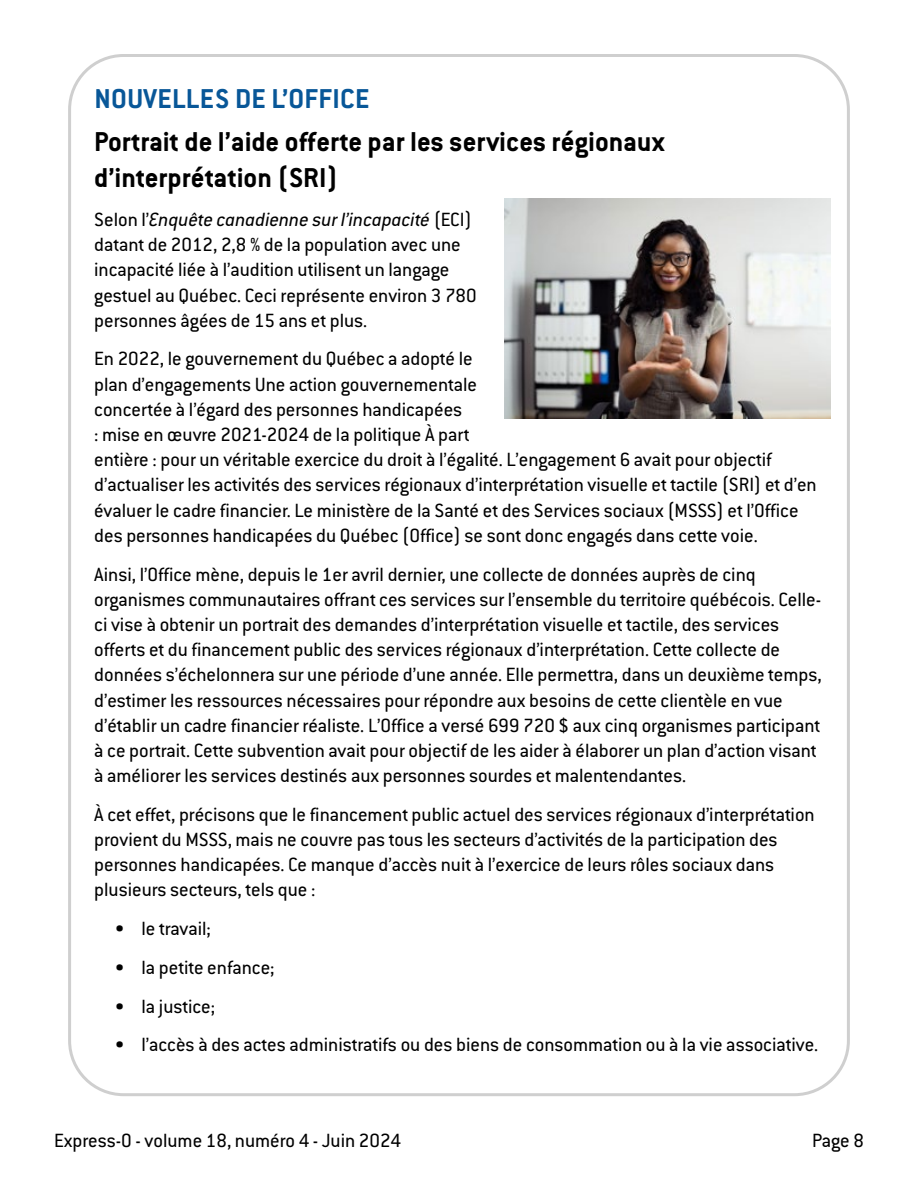
<style>
.page{position:relative;width:918px;height:1188px;background:#fff}
.page>*{position:absolute;margin:0;border:0;box-sizing:border-box;transform-origin:0 0}
.t1{font:700 30px/36px "Conduit ITC";color:#000}
.t2{font:700 30px "Conduit ITC";letter-spacing:.015em;color:#085798}
.t3{font:21px/25.2px "Conduit ITC";color:#000}
.s1{font-style:italic}
</style>
<div class="page">
<img style="left:504px;top:199px;width:327px;height:219px">
<h1 class="t2" style="left:94px;top:81px;width:277px">NOUVELLES DE L’OFFICE</h1>
<h1 class="t1" style="left:94px;top:123px;width:572px">Portrait de l’aide offerte par les services régionaux d’interprétation (SRI)</h1>
<p class="t3" style="left:94px;top:206px;width:384px">Selon l’<span class="s1">Enquête canadienne sur l’incapacité</span> (ECI) datant de 2012, 2,8 % de la population avec une incapacité liée à l’audition utilisent un langage gestuel au Québec. Ceci représente environ 3 780 personnes âgées de 15 ans et plus.</p>
<p class="t3" style="left:94px;top:346px;width:724px">En 2022, le gouvernement du Québec a adopté le<br>plan d’engagements Une action gouvernementale<br>concertée à l’égard des personnes handicapées<br>: mise en œuvre 2021-2024 de la politique À part<br>entière : pour un véritable exercice du droit à l’égalité. L’engagement 6 avait pour objectif d’actualiser les activités des services régionaux d’interprétation visuelle et tactile (SRI) et d’en évaluer le cadre financier. Le ministère de la Santé et des Services sociaux (MSSS) et l’Office des personnes handicapées du Québec (Office) se sont donc engagés dans cette voie.</p>
<p class="t3" style="left:94px;top:561px;width:729px">Ainsi, l’Office mène, depuis le 1er avril dernier, une collecte de données auprès de cinq organismes communautaires offrant ces services sur l’ensemble du territoire québécois. Celle&shy;ci vise à obtenir un portrait des demandes d’interprétation visuelle et tactile, des services offerts et du financement public des services régionaux d’interprétation. Cette collecte de données s’échelonnera sur une période d’une année. Elle permettra, dans un deuxième temps, d’estimer les ressources nécessaires pour répondre aux besoins de cette clientèle en vue d’établir un cadre financier réaliste. L’Office a versé 699 720 $ aux cinq organismes participant à ce portrait. Cette subvention avait pour objectif de les aider à élaborer un plan d’action visant à améliorer les services destinés aux personnes sourdes et malentendantes.</p>
<p class="t3" style="left:94px;top:801px;width:722px">À cet effet, précisons que le financement public actuel des services régionaux d’interprétation provient du MSSS, mais ne couvre pas tous les secteurs d’activités de la participation des personnes handicapées. Ce manque d’accès nuit à l’exercice de leurs rôles sociaux dans plusieurs secteurs, tels que :</p>
<p class="t3" style="left:114px;top:915px;width:98px">• le travail;</p>
<p class="t3" style="left:114px;top:954px;width:162px">• la petite enfance;</p>
<p class="t3" style="left:114px;top:993px;width:102px">• la justice;</p>
<p class="t3" style="left:114px;top:1032px;width:705px">• l’accès à des actes administratifs ou des biens de consommation ou à la vie associative.</p>
<p class="t3" style="left:54px;top:1127px;width:349px">Express-O - volume 18, numéro 4 - Juin 2024</p>
<p class="t3" style="left:812px;top:1127px;width:53px">Page 8</p>
</div>
